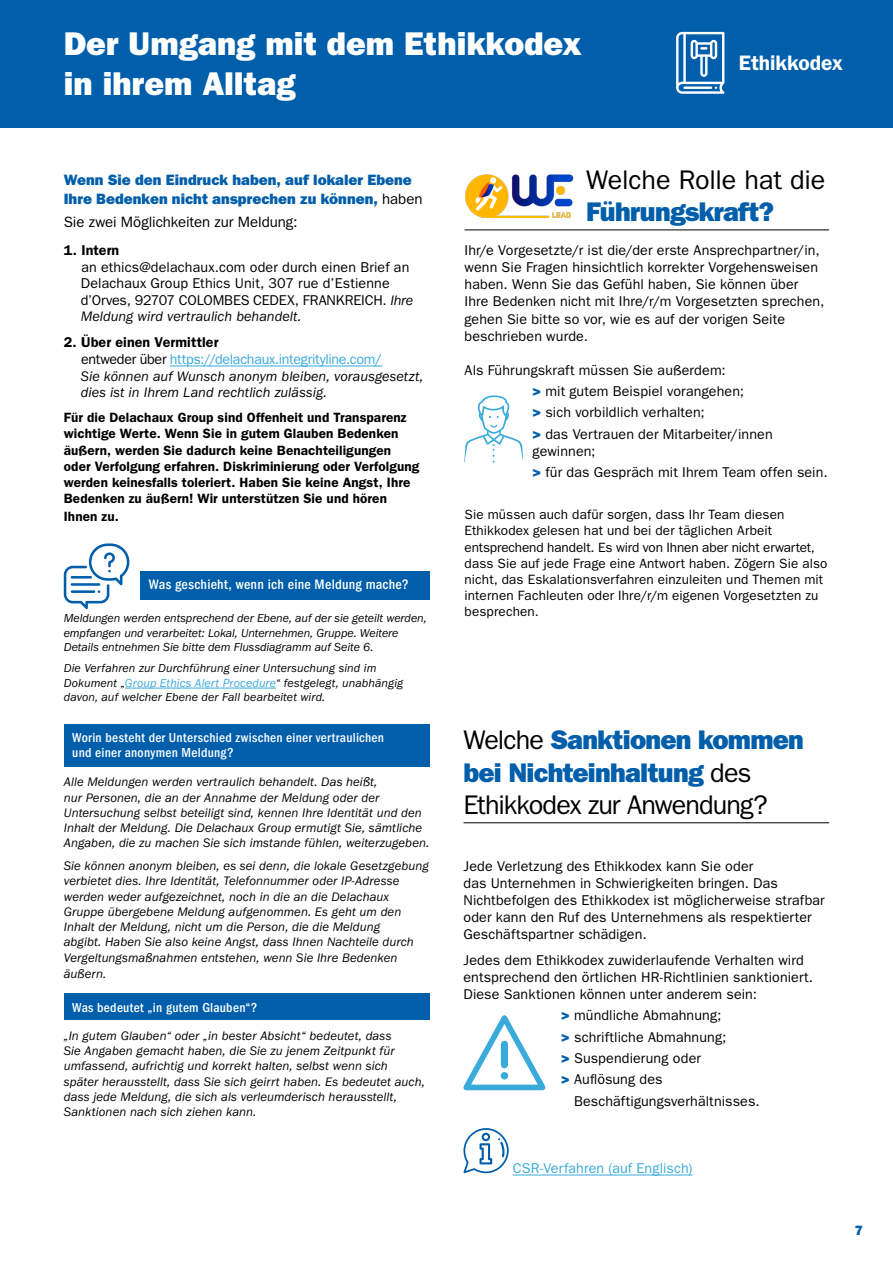
<style>
.page{position:relative;width:893px;height:1263px;background:#fff}
.page>*{position:absolute;margin:0;border:0;box-sizing:border-box;transform-origin:0 0}
.t1{font:33px/39.6px "ITC Franklin Gothic Std Hvy";color:#fff}
.titre2{font:27px/32.4px "ITC Franklin Gothic Std Hvy";letter-spacing:-.025em;color:#005eaa}
.titre2-2{font:27px/32.4px "ITC Franklin Gothic Std";letter-spacing:-.01em;color:#000}
.t2{font:600 21px "ITC Franklin Gothic Std";letter-spacing:-.005em;color:#fff}
.courant_9_espAV2{font:15px "ITC Franklin Gothic Std Hvy";color:#005eaa}
.courant_9_espAV2-2{font:15px "ITC Franklin Gothic Std";letter-spacing:-.005em;color:#000}
.courant_9_espAV2-3{font:14.25px/17.1px "ITC Franklin Gothic Std";letter-spacing:.01em;color:#000}
.courant_9_espAV2-4{font:italic 14.25px "ITC Franklin Gothic Std";color:#000}
.courant_9_espAV2-5{font:14.25px/17.1px "ITC Franklin Gothic Std";letter-spacing:-.02em;color:#3aaadb}
.courant_9_espAV2-6{font:14.25px "ITC Franklin Gothic Std";letter-spacing:-.01em;color:#000}
.question2{font:500 condensed 14.25px "ITC Franklin Gothic Std";letter-spacing:.015em;color:#fff}
.courant_9_espAV2-7{font:14.25px "ITC Franklin Gothic Std";letter-spacing:.01em;color:#3aaadb}
.courant_9_espAV2-8{font:13.5px/16.2px "ITC Franklin Gothic Std";letter-spacing:.01em;color:#000}
.courant_9_espAV2-9{font:600 13.5px/16.2px "ITC Franklin Gothic Std";letter-spacing:.01em;color:#000}
.question2-2{font:500 condensed 13.5px/15px "ITC Franklin Gothic Std";letter-spacing:.02em;color:#fff}
.t3{font:13.5px "ITC Franklin Gothic Std Hvy";color:#005eaa}
.réponse{font:italic 12.75px/15.3px "ITC Franklin Gothic Std";letter-spacing:.005em;color:#000}
.courant_9_espAV2-10{font:italic 12px/14.4px "ITC Franklin Gothic Std";letter-spacing:-.005em;color:#000}
.réponse-2{font:italic 12px/14.4px "ITC Franklin Gothic Std";letter-spacing:.01em;color:#000}
.s1{font-family:"ITC Franklin Gothic Std";color:#000}
.s2{font-weight:600}
.s3{font-style:italic}
.s4{font-weight:600;color:#000}
.s5{color:#000}
.s6{color:#3aaadb}
.s7{font-family:"ITC Franklin Gothic Std Hvy";color:#005eaa}
</style>
<div class="page">
<div style="left:0;top:0;width:893px;height:128px;background:#005eaa"></div>
<svg style="left:676px;top:32px;width:49px;height:62px"></svg>
<hr style="left:683px;top:87px;width:29px;height:2px;background:#fff">
<hr style="left:170px;top:366px;width:212px;height:1px;background:#3aaadb">
<hr style="left:125px;top:688px;width:151px;height:1px;background:#3aaadb">
<div style="left:140px;top:571px;width:289px;height:28px;background:#005eaa"></div>
<div style="left:64px;top:724px;width:365px;height:43px;background:#005eaa"></div>
<div style="left:64px;top:994px;width:365px;height:26px;background:#005eaa"></div>
<hr style="left:465px;top:230px;width:364px;height:1px;background:#000">
<hr style="left:463px;top:822px;width:366px;height:1px;background:#000">
<hr style="left:513px;top:1175px;width:179px;height:1px;background:#3aaadb">
<svg style="left:463px;top:1128px;width:46px;height:45px"></svg>
<svg style="left:463px;top:1015px;width:82px;height:75px"></svg>
<div style="left:501px;top:1041px;width:7px;height:27px;background:#3aaadb;border-radius:4px"></div>
<div style="left:501px;top:1072px;width:7px;height:7px;background:#3aaadb;border-radius:50%"></div>
<svg style="left:464px;top:395px;width:59px;height:68px"></svg>
<svg style="left:64px;top:543px;width:65px;height:66px"></svg>
<hr style="left:71px;top:590px;width:24px;height:3px;background:#005eaa">
<hr style="left:71px;top:576px;width:21px;height:3px;background:#005eaa">
<img style="left:465px;top:174px;width:109px;height:44px">
<h1 class="t1" style="left:64px;top:24px;width:519px">Der Umgang mit dem Ethikkodex in ihrem Alltag</h1>
<h3 class="t2" style="left:739px;top:50px;width:106px">Ethikkodex</h3>
<p class="courant_9_espAV2" style="left:64px;top:171px;width:350px">Wenn Sie den Eindruck haben, auf lokaler Ebene</p>
<p class="courant_9_espAV2" style="left:64px;top:190px;width:360px">Ihre Bedenken nicht ansprechen zu können, <span class="s1">haben</span></p>
<p class="courant_9_espAV2-2" style="left:64px;top:213px;width:235px">Sie zwei Möglichkeiten zur Meldung:</p>
<p class="courant_9_espAV2-3" style="left:81px;top:241px;width:329px;text-indent:-18px"><span class="s2">1. Intern<br></span>an ethics@delachaux.com oder durch einen Brief an</p>
<p class="courant_9_espAV2-3" style="left:81px;top:275px;width:310px">Delachaux Group Ethics Unit, 307 rue d’Estienne</p>
<p class="courant_9_espAV2-6" style="left:81px;top:292px;width:334px">d’Orves, 92707 COLOMBES CEDEX, FRANKREICH. <span class="s3">Ihre</span></p>
<p class="courant_9_espAV2-4" style="left:81px;top:309px;width:222px">Meldung wird vertraulich behandelt.</p>
<p class="courant_9_espAV2-5" style="left:81px;top:334px;width:303px;text-indent:-17px"><span class="s4">2. Über einen Vermittler<br></span><span class="s5">entweder über</span> https://delachaux.integrityline.com/</p>
<p class="courant_9_espAV2-4" style="left:81px;top:368px;width:344px">Sie können auf Wunsch anonym bleiben, vorausgesetzt,</p>
<p class="courant_9_espAV2-4" style="left:81px;top:385px;width:248px">dies ist in Ihrem Land rechtlich zulässig.</p>
<p class="courant_9_espAV2-9" style="left:64px;top:409px;width:357px">Für die Delachaux Group sind Offenheit und Transparenz wichtige Werte. Wenn Sie in gutem Glauben Bedenken äußern, werden Sie dadurch keine Benachteiligungen oder Verfolgung erfahren. Diskriminierung oder Verfolgung werden keinesfalls toleriert. Haben Sie keine Angst, Ihre Bedenken zu äußern! Wir unterstützen Sie und hören</p>
<p class="courant_9_espAV2-9" style="left:64px;top:508px;width:56px">Ihnen zu.</p>
<p class="question2" style="left:149px;top:577px;width:262px">Was geschieht, wenn ich eine Meldung mache?</p>
<p class="courant_9_espAV2-10" style="left:64px;top:611px;width:364px">Meldungen werden entsprechend der Ebene, auf der sie geteilt werden, empfangen und verarbeitet: Lokal, Unternehmen, Gruppe. Weitere<br>Details entnehmen Sie bitte dem Flussdiagramm auf Seite 6.</p>
<p class="réponse-2" style="left:64px;top:661px;width:341px">Die Verfahren zur Durchführung einer Untersuchung sind im<br>Dokument „<span class="s6">Group Ethics Alert Procedure</span>“ festgelegt, unabhängig davon, auf welcher Ebene der Fall bearbeitet wird.</p>
<p class="question2-2" style="left:72px;top:730px;width:313px">Worin besteht der Unterschied zwischen einer vertraulichen und einer anonymen Meldung?</p>
<p class="réponse" style="left:64px;top:774px;width:367px">Alle Meldungen werden vertraulich behandelt. Das heißt,<br>nur Personen, die an der Annahme der Meldung oder der Untersuchung selbst beteiligt sind, kennen Ihre Identität und den Inhalt der Meldung. Die Delachaux Group ermutigt Sie, sämtliche Angaben, die zu machen Sie sich imstande fühlen, weiterzugeben.</p>
<p class="réponse" style="left:64px;top:858px;width:367px">Sie können anonym bleiben, es sei denn, die lokale Gesetzgebung verbietet dies. Ihre Identität, Telefonnummer oder IP-Adresse werden weder aufgezeichnet, noch in die an die Delachaux Gruppe übergebene Meldung aufgenommen. Es geht um den Inhalt der Meldung, nicht um die Person, die die Meldung<br>abgibt. Haben Sie also keine Angst, dass Ihnen Nachteile durch Vergeltungsmaßnahmen entstehen, wenn Sie Ihre Bedenken äußern.</p>
<p class="question2-2" style="left:72px;top:999px;width:187px">Was bedeutet „in gutem Glauben“?</p>
<p class="réponse" style="left:64px;top:1028px;width:363px">„In gutem Glauben“ oder „in bester Absicht“ bedeutet, dass<br>Sie Angaben gemacht haben, die Sie zu jenem Zeitpunkt für umfassend, aufrichtig und korrekt halten, selbst wenn sich später herausstellt, dass Sie sich geirrt haben. Es bedeutet auch, dass jede Meldung, die sich als verleumderisch herausstellt, Sanktionen nach sich ziehen kann.</p>
<p class="titre2-2" style="left:586px;top:163px;width:241px">Welche Rolle hat die<br><span class="s7">Führungskraft?</span></p>
<p class="courant_9_espAV2-3" style="left:465px;top:242px;width:361px">Ihr/e Vorgesetzte/r ist die/der erste Ansprechpartner/in, wenn Sie Fragen hinsichtlich korrekter Vorgehensweisen haben. Wenn Sie das Gefühl haben, Sie können über Ihre Bedenken nicht mit Ihre/r/m Vorgesetzten sprechen, gehen Sie bitte so vor, wie es auf der vorigen Seite beschrieben wurde.</p>
<p class="courant_9_espAV2-3" style="left:465px;top:361px;width:263px">Als Führungskraft müssen Sie außerdem:</p>
<p class="courant_9_espAV2-3" style="left:533px;top:383px;width:213px"><span class="s7">&gt;</span> mit gutem Beispiel vorangehen;</p>
<p class="courant_9_espAV2-3" style="left:533px;top:404px;width:174px"><span class="s7">&gt;</span> sich vorbildlich verhalten;</p>
<p class="courant_9_espAV2-3" style="left:533px;top:425px;width:242px"><span class="s7">&gt;</span> das Vertrauen der Mitarbeiter/innen gewinnen;</p>
<p class="courant_9_espAV2-3" style="left:533px;top:464px;width:297px"><span class="s7">&gt;</span> für das Gespräch mit Ihrem Team offen sein.</p>
<p class="courant_9_espAV2-8" style="left:465px;top:506px;width:364px">Sie müssen auch dafür sorgen, dass Ihr Team diesen Ethikkodex gelesen hat und bei der täglichen Arbeit entsprechend handelt. Es wird von Ihnen aber nicht erwartet, dass Sie auf jede Frage eine Antwort haben. Zögern Sie also nicht, das Eskalationsverfahren einzuleiten und Themen mit internen Fachleuten oder Ihre/r/m eigenen Vorgesetzten zu besprechen.</p>
<p class="titre2" style="left:463px;top:724px;width:342px"><span class="s1">Welche</span> Sanktionen kommen bei Nichteinhaltung <span class="s1">des<br>Ethikkodex zur Anwendung?</span></p>
<p class="courant_9_espAV2-3" style="left:463px;top:857px;width:363px">Jede Verletzung des Ethikkodex kann Sie oder<br>das Unternehmen in Schwierigkeiten bringen. Das Nichtbefolgen des Ethikkodex ist möglicherweise strafbar oder kann den Ruf des Unternehmens als respektierter Geschäftspartner schädigen.</p>
<p class="courant_9_espAV2-3" style="left:463px;top:951px;width:351px">Jedes dem Ethikkodex zuwiderlaufende Verhalten wird entsprechend den örtlichen HR-Richtlinien sanktioniert.<br>Diese Sanktionen können unter anderem sein:</p>
<p class="courant_9_espAV2-3" style="left:561px;top:1007px;width:162px"><span class="s7">&gt;</span> mündliche Abmahnung;</p>
<p class="courant_9_espAV2-3" style="left:561px;top:1028px;width:167px"><span class="s7">&gt;</span> schriftliche Abmahnung;</p>
<p class="courant_9_espAV2-3" style="left:561px;top:1050px;width:141px"><span class="s7">&gt;</span> Suspendierung oder</p>
<p class="courant_9_espAV2-3" style="left:561px;top:1071px;width:103px"><span class="s7">&gt;</span> Auflösung des</p>
<p class="courant_9_espAV2-3" style="left:574px;top:1092px;width:187px">Beschäftigungsverhältnisses.</p>
<p class="courant_9_espAV2-7" style="left:513px;top:1160px;width:181px">CSR-Verfahren (auf Englisch)</p>
<p class="t3" style="left:855px;top:1222px;width:10px">7</p>
</div>
